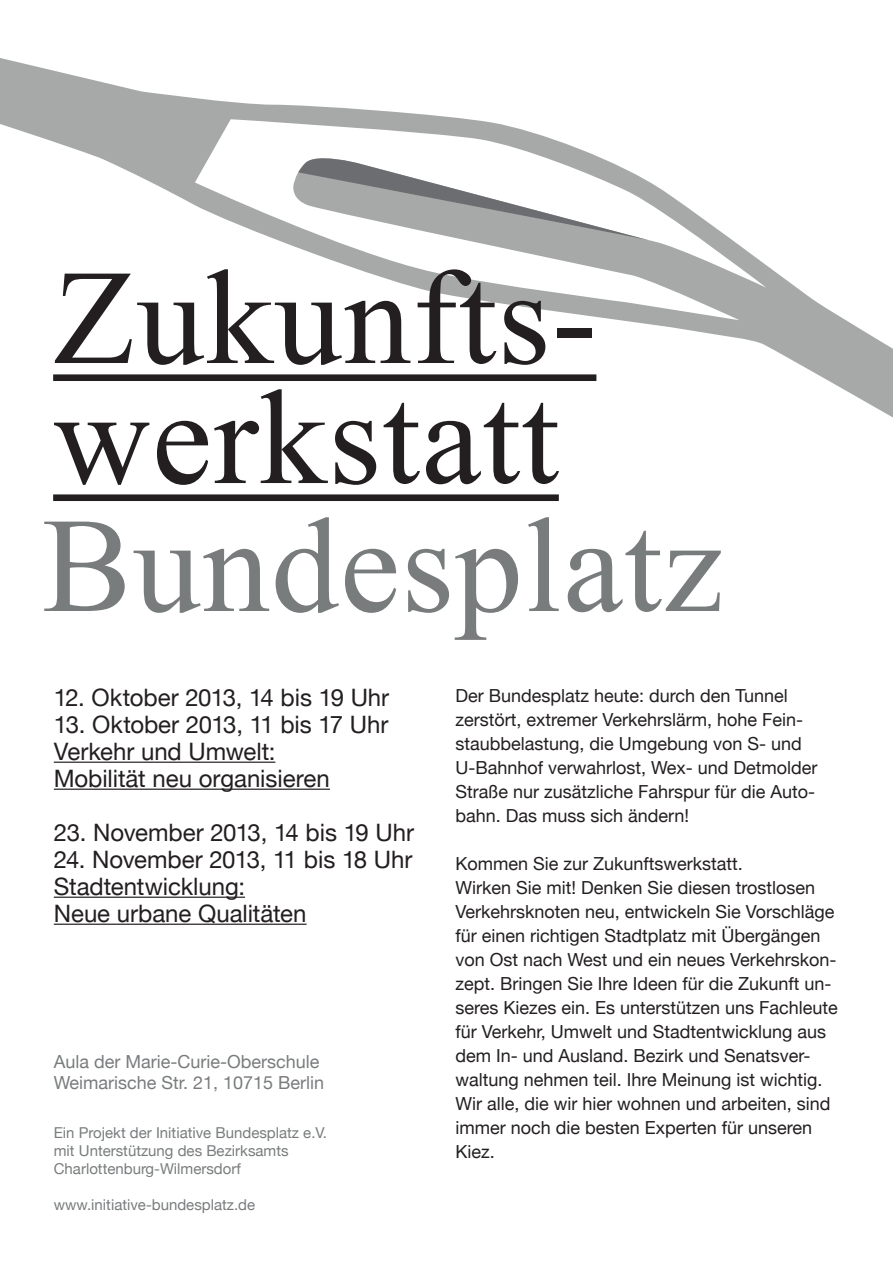
<style>
.page{position:relative;width:893px;height:1263px;background:#fff}
.page>*{position:absolute;margin:0;border:0;box-sizing:border-box;transform-origin:0 0}
.t1{font:135px/120px "Times New Roman";letter-spacing:.01em;color:#231f20}
.t2{font:135px "Times New Roman";letter-spacing:.01em;color:#797c7d}
.t3{font:24px/27px "Helvetica Neue";letter-spacing:-.005em;color:#231f20}
.t4{font:18px/24px "Helvetica Neue";color:#231f20}
.t5{font:18px/21.6px "Helvetica Neue";color:#797c7d}
.t6{font:15px/18px "Helvetica Neue";color:#797c7d}
</style>
<div class="page">
<hr style="left:54px;top:762px;width:221px;height:1px;background:#231f20">
<hr style="left:54px;top:789px;width:276px;height:1px;background:#231f20">
<hr style="left:54px;top:897px;width:191px;height:1px;background:#231f20">
<hr style="left:54px;top:924px;width:253px;height:1px;background:#231f20">
<svg style="left:0;top:58px;width:893px;height:360px"></svg>
<svg style="left:195px;top:119px;width:571px;height:201px"></svg>
<svg style="left:298px;top:152px;width:375px;height:92px"></svg>
<div style="left:53px;top:374px;width:543px;height:7px;background:#231f20"></div>
<div style="left:53px;top:494px;width:506px;height:7px;background:#231f20"></div>
<h1 class="t1" style="left:53px;top:256px;width:545px">Zukunfts&shy;werkstatt</h1>
<h1 class="t2" style="left:42px;top:475px;width:682px">Bundesplatz</h1>
<h2 class="t3" style="left:54px;top:685px;width:337px">12. Oktober 2013, 14 bis 19 Uhr</h2>
<h2 class="t3" style="left:54px;top:712px;width:336px">13. Oktober 2013, 11 bis 17 Uhr<br>Verkehr und Umwelt:<br>Mobilität neu organisieren</h2>
<h2 class="t3" style="left:54px;top:820px;width:362px">23. November 2013, 14 bis 19 Uhr</h2>
<h2 class="t3" style="left:54px;top:847px;width:360px">24. November 2013, 11 bis 18 Uhr<br>Stadtentwicklung:<br>Neue urbane Qualitäten</h2>
<p class="t5" style="left:54px;top:1052px;width:272px">Aula der Marie-Curie-Oberschule<br>Weimarische Str. 21, 10715 Berlin</p>
<p class="t6" style="left:54px;top:1124px;width:275px">Ein Projekt der Initiative Bundesplatz e.V. mit Unterstützung des Bezirksamts<br>Charlottenburg-Wilmersdorf</p>
<p class="t6" style="left:54px;top:1196px;width:203px">www.initiative-bundesplatz.de</p>
<p class="t4" style="left:455px;top:685px;width:364px">Der Bundesplatz heute: durch den Tunnel zerstört, extremer Verkehrslärm, hohe Fein&shy;staubbelastung, die Umgebung von S- und U-Bahnhof verwahrlost, Wex- und Detmolder Straße nur zusätzliche Fahrspur für die Auto&shy;bahn. Das muss sich ändern!</p>
<p class="t4" style="left:455px;top:853px;width:384px">Kommen Sie zur Zukunftswerkstatt.<br>Wirken Sie mit! Denken Sie diesen trostlosen Verkehrsknoten neu, entwickeln Sie Vorschläge für einen richtigen Stadtplatz mit Übergängen von Ost nach West und ein neues Verkehrskon&shy;zept. Bringen Sie Ihre Ideen für die Zukunft un&shy;seres Kiezes ein. Es unterstützen uns Fachleute für Verkehr, Umwelt und Stadtentwicklung aus dem In- und Ausland. Bezirk und Senatsver&shy;waltung nehmen teil. Ihre Meinung ist wichtig.<br>Wir alle, die wir hier wohnen und arbeiten, sind immer noch die besten Experten für unseren Kiez.</p>
</div>
